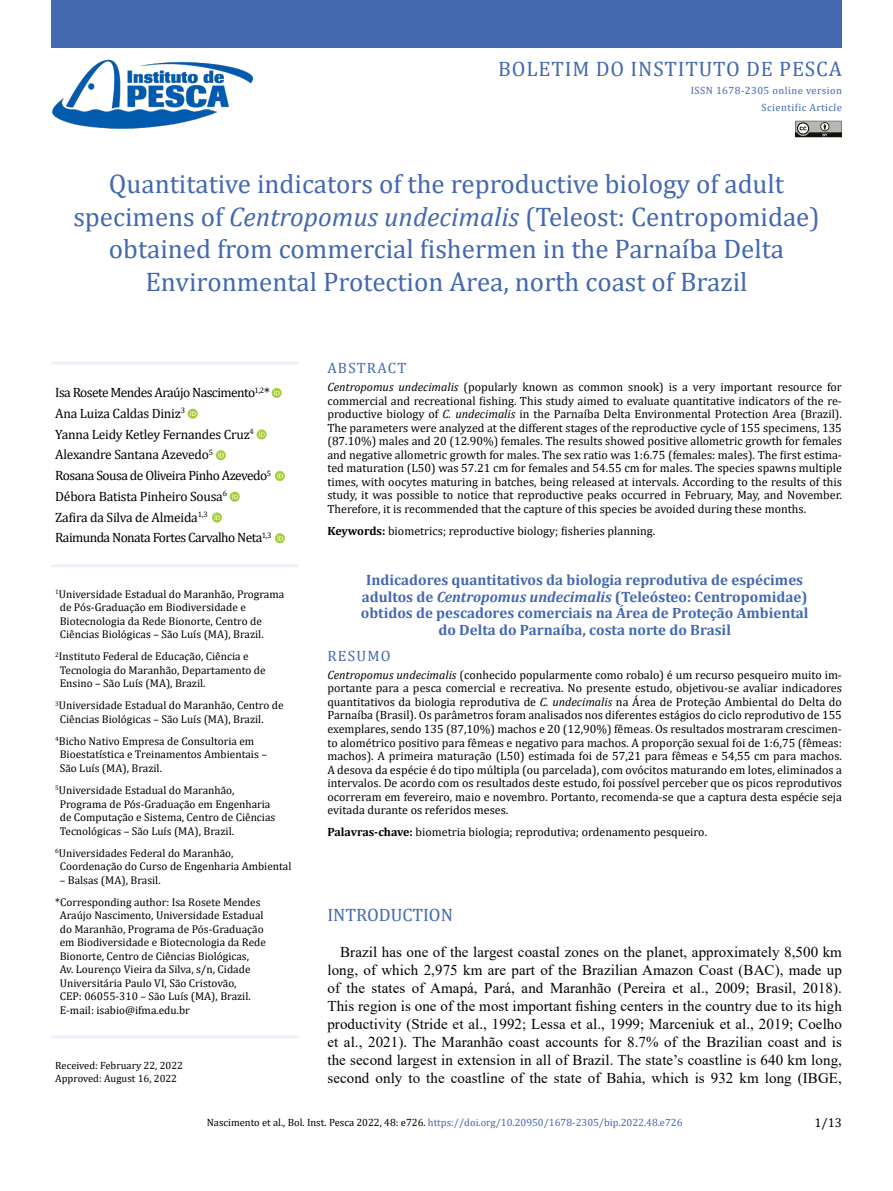
<style>
.page{position:relative;width:893px;height:1191px;background:#fff}
.page>*{position:absolute;margin:0;border:0;box-sizing:border-box;transform-origin:0 0}
.t1{font:27px/32.4px "Cambria";color:#4368b0;text-align:center}
.t2{font:21px "Cambria";letter-spacing:.04em;color:#4368b0}
.t3{font:18px "Cambria";color:#4368b0}
.t4{font:15px/18px "Times New Roman";letter-spacing:.005em;color:#000;text-align:justify}
.t5{font:700 15px/16.5px "Cambria";color:#4368b0;text-align:center}
.t6{font:15px "Cambria";letter-spacing:.08em;color:#4368b0}
.t7{font:13.5px/20.7px "Cambria";letter-spacing:-.035em;color:#000}
.t8{font:12.75px "Cambria";color:#000}
.t9{font:12px/13.5px "Cambria";color:#000;text-align:justify}
.t10{font:11.25px/13.5px "Cambria";color:#000}
.t11{font:10.5px "Cambria";color:#4368b0}
.t12{font:10.5px/13.5px "Cambria";color:#000}
.t13{font:10.5px/16.8px "Cambria";letter-spacing:.04em;color:#4368b0;text-align:right}
.s1{font-style:italic}
.s2{font-weight:700}
.s3{color:#000}
</style>
<div class="page">
<hr style="left:51px;top:362px;width:247px;height:3px;background:#edeff9">
<hr style="left:51px;top:564px;width:247px;height:3px;background:#edeff9">
<hr style="left:51px;top:1035px;width:247px;height:3px;background:#edeff9">
<svg style="left:272px;top:388px;width:10px;height:10px"></svg>
<svg style="left:274px;top:390px;width:6px;height:5px"></svg>
<svg style="left:188px;top:409px;width:10px;height:10px"></svg>
<svg style="left:190px;top:410px;width:6px;height:6px"></svg>
<svg style="left:257px;top:429px;width:10px;height:10px"></svg>
<svg style="left:259px;top:431px;width:6px;height:6px"></svg>
<svg style="left:216px;top:450px;width:10px;height:10px"></svg>
<svg style="left:218px;top:452px;width:6px;height:5px"></svg>
<svg style="left:275px;top:471px;width:10px;height:10px"></svg>
<svg style="left:277px;top:473px;width:6px;height:5px"></svg>
<svg style="left:230px;top:492px;width:10px;height:10px"></svg>
<svg style="left:232px;top:493px;width:6px;height:6px"></svg>
<svg style="left:212px;top:512px;width:10px;height:10px"></svg>
<svg style="left:215px;top:514px;width:5px;height:6px"></svg>
<svg style="left:275px;top:533px;width:10px;height:10px"></svg>
<svg style="left:278px;top:535px;width:5px;height:5px"></svg>
<div style="left:51px;top:0;width:791px;height:47px;background:#4368b0"></div>
<img style="left:52px;top:59px;width:200px;height:70px">
<svg style="left:795px;top:121px;width:47px;height:17px"></svg>
<h2 class="t2" style="left:498px;top:56px;width:345px">BOLETIM DO INSTITUTO DE PESCA</h2>
<p class="t13" style="left:691px;top:82px;width:153px">ISSN 1678-2305 online version<br>Scientific Article</p>
<p class="t1" style="left:73px;top:168px;width:748px">Quantitative indicators of the reproductive biology of adult specimens of <span class="s1">Centropomus undecimalis</span> (Teleost: Centropomidae) obtained from commercial fishermen in the Parnaíba Delta Environmental Protection Area, north coast of Brazil</p>
<p class="t7" style="left:55px;top:382px;width:218px">Isa Rosete Mendes Araújo Nascimento<sup>1,2</sup>* Ana Luiza Caldas Diniz<sup>3<br></sup>Yanna Leidy Ketley Fernandes Cruz<sup>4<br></sup>Alexandre Santana Azevedo<sup>5<br></sup>Rosana Sousa de Oliveira Pinho Azevedo<sup>5<br></sup>Débora Batista Pinheiro Sousa<sup>6<br></sup>Zafira da Silva de Almeida<sup>1,3<br></sup>Raimunda Nonata Fortes Carvalho Neta<sup>1,3</sup></p>
<p class="t10" style="left:60px;top:587px;width:226px;text-indent:-4px"><sup>1</sup>Universidade Estadual do Maranhão, Programa de Pós-Graduação em Biodiversidade e Biotecnologia da Rede Bionorte, Centro de Ciências Biológicas – São Luís (MA), Brazil.</p>
<p class="t10" style="left:60px;top:650px;width:207px;text-indent:-4px"><sup>2</sup>Instituto Federal de Educação, Ciência e<br>Tecnologia do Maranhão, Departamento de<br>Ensino – São Luís (MA), Brazil.</p>
<p class="t10" style="left:60px;top:699px;width:225px;text-indent:-4px"><sup>3</sup>Universidade Estadual do Maranhão, Centro de<br>Ciências Biológicas – São Luís (MA), Brazil.</p>
<p class="t10" style="left:60px;top:734px;width:209px;text-indent:-4px"><sup>4</sup>Bicho Nativo Empresa de Consultoria em<br>Bioestatística e Treinamentos Ambientais –<br>São Luís (MA), Brazil.</p>
<p class="t10" style="left:60px;top:783px;width:217px;text-indent:-4px"><sup>5</sup>Universidade Estadual do Maranhão, Programa de Pós-Graduação em Engenharia de Computação e Sistema, Centro de Ciências Tecnológicas – São Luís (MA), Brazil.</p>
<p class="t10" style="left:60px;top:846px;width:233px;text-indent:-4px"><sup>6</sup>Universidades Federal do Maranhão,<br>Coordenação do Curso de Engenharia Ambiental</p>
<p class="t10" style="left:55px;top:868px;width:207px;line-height:22px;text-indent:4px">– Balsas (MA), Brasil.<br>*Corresponding author: Isa Rosete Mendes</p>
<p class="t10" style="left:60px;top:908px;width:208px">Araújo Nascimento, Universidade Estadual do Maranhão, Programa de Pós-Graduação em Biodiversidade e Biotecnologia da Rede Bionorte, Centro de Ciências Biológicas,<br>Av. Lourenço Vieira da Silva, s/n, Cidade Universitária Paulo VI, São Cristovão,<br>CEP: 06055-310 – São Luís (MA), Brazil.<br>E-mail: isabio@ifma.edu.br</p>
<p class="t12" style="left:55px;top:1058px;width:129px">Received: February 22, 2022<br>Approved: August 16, 2022</p>
<p class="t6" style="left:327px;top:359px;width:80px">ABSTRACT</p>
<p class="t9" style="left:327px;top:380px;width:516px"><span class="s1">Centropomus undecimalis</span> (popularly known as common snook) is a very important resource for commercial and recreational fishing. This study aimed to evaluate quantitative indicators of the re&shy;productive biology of <span class="s1">C. undecimalis</span> in the Parnaíba Delta Environmental Protection Area (Brazil).<br>The parameters were analyzed at the different stages of the reproductive cycle of 155 specimens, 135 (87.10%) males and 20 (12.90%) females. The results showed positive allometric growth for females and negative allometric growth for males. The sex ratio was 1:6.75 (females: males). The first estima&shy;ted maturation (L50) was 57.21 cm for females and 54.55 cm for males. The species spawns multiple times, with oocytes maturing in batches, being released at intervals. According to the results of this study, it was possible to notice that reproductive peaks occurred in February, May, and November.<br>Therefore, it is recommended that the capture of this species be avoided during these months.</p>
<p class="t9" style="left:327px;top:524px;width:329px"><span class="s2">Keywords:</span> biometrics; reproductive biology; fisheries planning.</p>
<p class="t5" style="left:361px;top:571px;width:449px">Indicadores quantitativos da biologia reprodutiva de espécimes adultos de <span class="s1">Centropomus undecimalis</span> (Teleósteo: Centropomidae) obtidos de pescadores comerciais na Área de Proteção Ambiental do Delta do Parnaíba, costa norte do Brasil</p>
<p class="t6" style="left:327px;top:647px;width:65px">RESUMO</p>
<p class="t9" style="left:327px;top:668px;width:516px"><span class="s1">Centropomus undecimalis</span> (conhecido popularmente como robalo) é um recurso pesqueiro muito im&shy;portante para a pesca comercial e recreativa. No presente estudo, objetivou-se avaliar indicadores quantitativos da biologia reprodutiva de <span class="s1">C. undecimalis</span> na Área de Proteção Ambiental do Delta do Parnaíba (Brasil). Os parâmetros foram analisados nos diferentes estágios do ciclo reprodutivo de 155 exemplares, sendo 135 (87,10%) machos e 20 (12,90%) fêmeas. Os resultados mostraram crescimen&shy;to alométrico positivo para fêmeas e negativo para machos. A proporção sexual foi de 1:6,75 (fêmeas: machos). A primeira maturação (L50) estimada foi de 57,21 para fêmeas e 54,55 cm para machos.<br>A desova da espécie é do tipo múltipla (ou parcelada), com ovócitos maturando em lotes, eliminados a intervalos. De acordo com os resultados deste estudo, foi possível perceber que os picos reprodutivos ocorreram em fevereiro, maio e novembro. Portanto, recomenda-se que a captura desta espécie seja evitada durante os referidos meses.</p>
<p class="t9" style="left:327px;top:825px;width:381px"><span class="s2">Palavras-chave:</span> biometria biologia; reprodutiva; ordenamento pesqueiro.</p>
<h3 class="t3" style="left:327px;top:904px;width:127px">INTRODUCTION</h3>
<p class="t4" style="left:327px;top:942px;width:516px;text-indent:13px">Brazil has one of the largest coastal zones on the planet, approximately 8,500 km long, of which 2,975 km are part of the Brazilian Amazon Coast (BAC), made up of the states of Amapá, Pará, and Maranhão (Pereira et al., 2009; Brasil, 2018).<br>This region is one of the most important fishing centers in the country due to its high productivity (Stride et al., 1992; Lessa et al., 1999; Marceniuk et al., 2019; Coelho et al., 2021). The Maranhão coast accounts for 8.7% of the Brazilian coast and is the second largest in extension in all of Brazil. The state’s coastline is 640 km long, second only to the coastline of the state of Bahia, which is 932 km long (IBGE,</p>
<p class="t11" style="left:207px;top:1116px;width:477px"><span class="s3">Nascimento et al., Bol. Inst. Pesca 2022, 48: e726.</span> https://doi.org/10.20950/1678-2305/bip.2022.48.e726</p>
<p class="t8" style="left:814px;top:1115px;width:29px">1/13</p>
</div>
